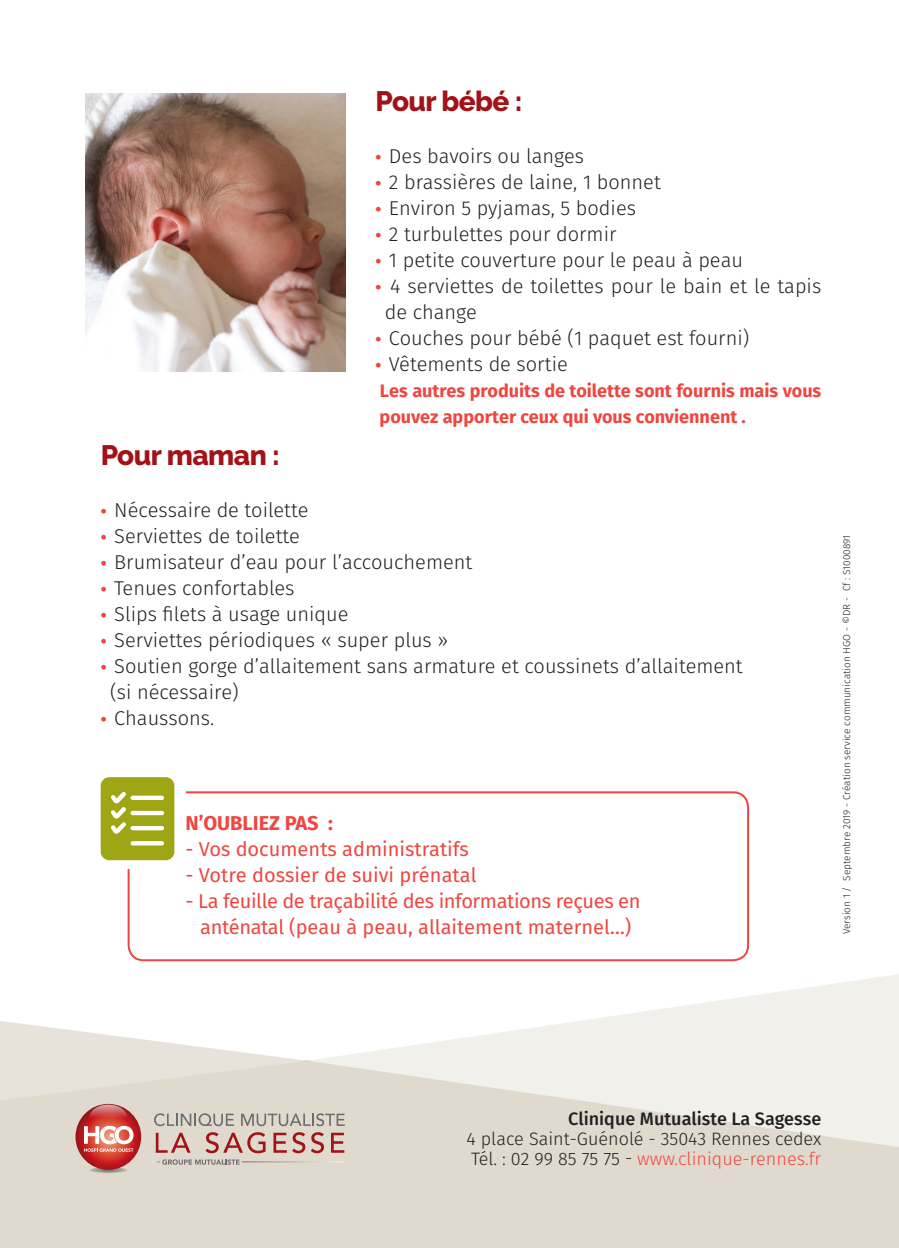
<style>
.page{position:relative;width:899px;height:1248px;background:#fff}
.page>*{position:absolute;margin:0;border:0;box-sizing:border-box;transform-origin:0 0}
.t1{font:800 28px "Raleway";letter-spacing:-.02em;color:#a21217}
.t2{font:300 20px/26px "Fira Sans";color:#231f20}
.t3{font:20px/26px "Fira Sans";letter-spacing:-.02em;color:#ef4640;text-align:center}
.t4{font:20px "Fira Sans";color:#ef4640}
.t5{font:700 20px "Fira Sans";color:#ef4640}
.t6{font:700 18px/26px "Fira Sans";color:#ef4640}
.t7{font:300 18px/20px "Fira Sans";color:#231f20}
.t8{font:500 18px "Fira Sans";color:#231f20}
.t9{font:300 10px "Fira Sans";color:#231f20}
.s1{font-weight:700;font-size:17px;color:#ef4640}
.s2{color:#ef4640}
</style>
<div class="page">
<div style="left:0;top:1060px;width:899px;height:187px;background:#e0dace"></div>
<svg style="left:345px;top:974px;width:554px;height:172px;fill:#f2f0eb"></svg>
<svg style="left:89px;top:1167px;width:38px;height:6px"></svg>
<svg style="left:75px;top:1103px;width:66px;height:66px"></svg>
<svg style="left:0;top:1021px;width:345px;height:132px"></svg>
<hr style="left:242px;top:1161px;width:102px;height:1px;background:#fff">
<svg style="left:153px;top:1159px;width:86px;height:5px"></svg>
<div style="left:128px;top:791px;width:621px;height:170px;border:2px solid #ef4640;border-radius:15px"></div>
<div style="left:75px;top:785px;width:110px;height:84px;background:#fff"></div>
<svg style="left:101px;top:777px;width:73px;height:83px;background:#acb236"></svg>
<img style="left:85px;top:94px;width:261px;height:277px">
<h1 class="t1" style="left:375px;top:85px;width:149px">Pour bébé :</h1>
<p class="t2" style="left:375px;top:144px;width:210px"><span class="s1">•</span> Des bavoirs ou langes</p>
<p class="t2" style="left:375px;top:170px;width:287px"><span class="s1">•</span> 2 brassières de laine, 1 bonnet</p>
<p class="t2" style="left:375px;top:196px;width:262px"><span class="s1">•</span> Environ 5 pyjamas, 5 bodies</p>
<p class="t2" style="left:375px;top:222px;width:243px"><span class="s1">•</span> 2 turbulettes pour dormir</p>
<p class="t2" style="left:375px;top:248px;width:369px"><span class="s1">•</span> 1 petite couverture pour le peau à peau</p>
<p class="t2" style="left:385px;top:274px;width:438px;text-indent:-10px"><span class="s1">•</span> 4 serviettes de toilettes pour le bain et le tapis de change</p>
<p class="t2" style="left:375px;top:326px;width:375px"><span class="s1">•</span> Couches pour bébé (1 paquet est fourni)</p>
<p class="t2" style="left:375px;top:352px;width:194px"><span class="s1">•</span> Vêtements de sortie</p>
<p class="t6" style="left:379px;top:379px;width:443px">Les autres produits de toilette sont fournis mais vous pouvez apporter ceux qui vous conviennent .</p>
<h1 class="t1" style="left:101px;top:439px;width:181px">Pour maman :</h1>
<p class="t2" style="left:101px;top:498px;width:209px"><span class="s1">•</span> Nécessaire de toilette</p>
<p class="t2" style="left:101px;top:524px;width:201px"><span class="s1">•</span> Serviettes de toilette</p>
<p class="t2" style="left:101px;top:550px;width:373px"><span class="s1">•</span> Brumisateur d’eau pour l’accouchement</p>
<p class="t2" style="left:101px;top:576px;width:195px"><span class="s1">•</span> Tenues confortables</p>
<p class="t2" style="left:101px;top:602px;width:249px"><span class="s1">•</span> Slips filets à usage unique</p>
<p class="t2" style="left:101px;top:628px;width:349px"><span class="s1">•</span> Serviettes périodiques « super plus »</p>
<p class="t2" style="left:110px;top:654px;width:634px;text-indent:-10px"><span class="s1">•</span> Soutien gorge d’allaitement sans armature et coussinets d’allaitement (si nécessaire)</p>
<p class="t2" style="left:101px;top:706px;width:115px"><span class="s1">•</span> Chaussons.</p>
<p class="t5" style="left:186px;top:809px;width:149px">N’OUBLIEZ PAS :</p>
<p class="t4" style="left:186px;top:835px;width:285px">- Vos documents administratifs</p>
<p class="t4" style="left:186px;top:861px;width:292px">- Votre dossier de suivi prénatal</p>
<p class="t3" style="left:186px;top:889px;width:456px">- La feuille de traçabilité des informations reçues en anténatal (peau à peau, allaitement maternel…)</p>
<p class="t9" style="left:839px;top:934px;width:401px;rotate:-90deg">Version 1 / Septembre 2019 - Création service communication HGO - ©DR - Cf : S1000891</p>
<p class="t8" style="left:568px;top:1105px;width:255px">Clinique Mutualiste La Sagesse</p>
<p class="t7" style="left:466px;top:1129px;width:356px">4 place Saint-Guénolé - 35043 Rennes cedex<br>Tél. : 02 99 85 75 75 - <span class="s2">www.clinique-rennes.fr</span></p>
</div>
